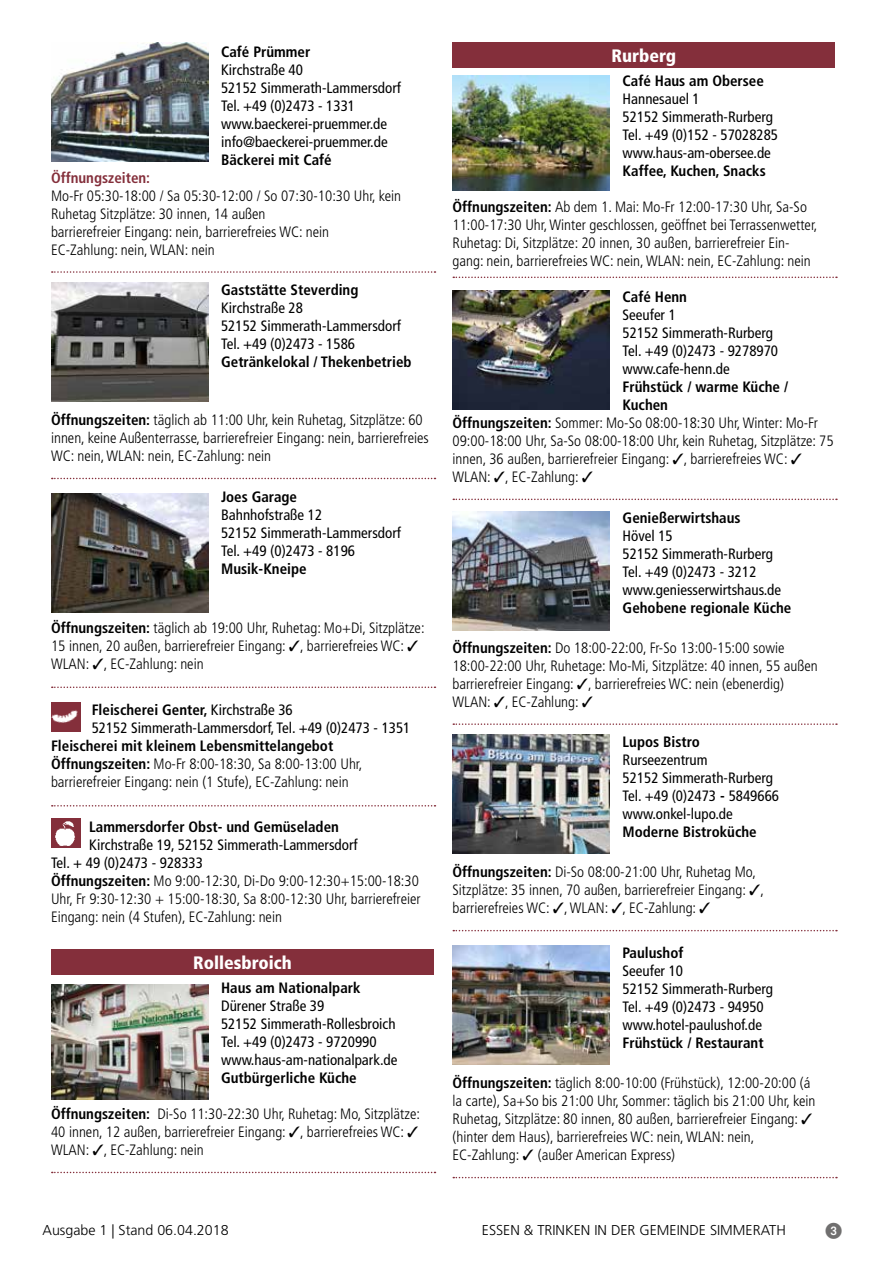
<style>
.page{position:relative;width:893px;height:1263px;background:#fff}
.page>*{position:absolute;margin:0;border:0;box-sizing:border-box;transform-origin:0 0}
.t1{font:900 condensed 18px "Frutiger LT Std";color:#fff}
.t2{font:300 condensed 15px/18px "Frutiger LT Std";color:#000}
.t3{font:condensed 15px/18px "Frutiger LT Std";color:#000}
.t4{font:700 condensed 15px "Frutiger LT Std";color:#000}
.t5{font:700 condensed 15px "Frutiger LT Std";color:#842f3b}
.t6{font:300 14.25px "Frutiger LT Std";color:#000}
.s1{font-weight:700}
.s2{font-weight:400}
</style>
<div class="page">
<img style="left:51px;top:43px;width:157px;height:119px">
<svg style="left:52px;top:271px;width:383px;height:2px"></svg>
<img style="left:51px;top:282px;width:157px;height:119px">
<svg style="left:52px;top:478px;width:383px;height:1px"></svg>
<img style="left:51px;top:493px;width:157px;height:119px">
<svg style="left:52px;top:686px;width:383px;height:2px"></svg>
<div style="left:51px;top:702px;width:30px;height:30px;background:#842f3b"></div>
<img style="left:51px;top:710px;width:27px;height:13px">
<svg style="left:52px;top:805px;width:383px;height:1px"></svg>
<img style="left:51px;top:818px;width:30px;height:30px">
<div style="left:51px;top:950px;width:383px;height:25px;background:#842f3b"></div>
<img style="left:51px;top:985px;width:157px;height:114px">
<svg style="left:52px;top:1172px;width:383px;height:1px"></svg>
<div style="left:452px;top:43px;width:383px;height:25px;background:#842f3b"></div>
<img style="left:452px;top:76px;width:158px;height:115px">
<svg style="left:453px;top:277px;width:384px;height:1px"></svg>
<img style="left:452px;top:290px;width:158px;height:119px">
<svg style="left:453px;top:499px;width:384px;height:1px"></svg>
<img style="left:452px;top:511px;width:158px;height:119px">
<svg style="left:453px;top:723px;width:384px;height:2px"></svg>
<img style="left:452px;top:734px;width:158px;height:120px">
<svg style="left:453px;top:930px;width:384px;height:1px"></svg>
<img style="left:452px;top:945px;width:158px;height:119px">
<svg style="left:453px;top:1177px;width:384px;height:1px"></svg>
<p class="t4" style="left:221px;top:43px;width:91px">Café Prümmer</p>
<p class="t3" style="left:221px;top:61px;width:181px">Kirchstraße 40<br>52152 Simmerath-Lammersdorf<br>Tel. +49 (0)2473 - 1331 www.baeckerei-pruemmer.de info@baeckerei-pruemmer.de</p>
<p class="t4" style="left:221px;top:151px;width:112px">Bäckerei mit Café</p>
<p class="t5" style="left:51px;top:169px;width:101px">Öffnungszeiten:</p>
<p class="t2" style="left:51px;top:187px;width:352px">Mo-Fr 05:30-18:00 / Sa 05:30-12:00 / So 07:30-10:30 Uhr, kein Ruhetag Sitzplätze: 30 innen, 14 außen<br>barrierefreier Eingang: nein, barrierefreies WC: nein<br>EC-Zahlung: nein, WLAN: nein</p>
<p class="t4" style="left:221px;top:281px;width:139px">Gaststätte Steverding</p>
<p class="t3" style="left:221px;top:299px;width:181px">Kirchstraße 28<br>52152 Simmerath-Lammersdorf<br>Tel. +49 (0)2473 - 1586</p>
<p class="t4" style="left:221px;top:353px;width:192px">Getränkelokal / Thekenbetrieb</p>
<p class="t2" style="left:51px;top:411px;width:379px"><span class="s1">Öffnungszeiten:</span> täglich ab 11:00 Uhr, kein Ruhetag, Sitzplätze: 60 innen, keine Außenterrasse, barrierefreier Eingang: nein, barrierefreies<br>WC: nein, WLAN: nein, EC-Zahlung: nein</p>
<p class="t4" style="left:221px;top:488px;width:77px">Joes Garage</p>
<p class="t3" style="left:221px;top:506px;width:181px">Bahnhofstraße 12<br>52152 Simmerath-Lammersdorf<br>Tel. +49 (0)2473 - 8196</p>
<p class="t4" style="left:221px;top:560px;width:87px">Musik-Kneipe</p>
<p class="t2" style="left:51px;top:618px;width:375px"><span class="s1">Öffnungszeiten:</span> täglich ab 19:00 Uhr, Ruhetag: Mo+Di, Sitzplätze:<br>15 innen, 20 außen, barrierefreier Eingang: ✓, barrierefreies WC: ✓<br>WLAN: ✓, EC-Zahlung: nein</p>
<p class="t3" style="left:92px;top:701px;width:320px"><span class="s1">Fleischerei Genter,</span> Kirchstraße 36<br>52152 Simmerath-Lammersdorf, Tel. +49 (0)2473 - 1351</p>
<p class="t2" style="left:51px;top:737px;width:313px"><span class="s1">Fleischerei mit kleinem Lebensmittelangebot<br>Öffnungszeiten:</span> Mo-Fr 8:00-18:30, Sa 8:00-13:00 Uhr, barrierefreier Eingang: nein (1 Stufe), EC-Zahlung: nein</p>
<p class="t4" style="left:89px;top:818px;width:251px">Lammersdorfer Obst- und Gemüseladen</p>
<p class="t2" style="left:51px;top:836px;width:371px;text-indent:38px"><span class="s2">Kirchstraße 19, 52152 Simmerath-Lammersdorf<br>Tel. + 49 (0)2473 - 928333<br></span><span class="s1">Öffnungszeiten:</span> Mo 9:00-12:30, Di-Do 9:00-12:30+15:00-18:30<br>Uhr, Fr 9:30-12:30 + 15:00-18:30, Sa 8:00-12:30 Uhr, barrierefreier Eingang: nein (4 Stufen), EC-Zahlung: nein</p>
<p class="t1" style="left:193px;top:952px;width:100px">Rollesbroich</p>
<p class="t4" style="left:221px;top:979px;width:141px">Haus am Nationalpark</p>
<p class="t3" style="left:221px;top:997px;width:178px">Dürener Straße 39<br>52152 Simmerath-Rollesbroich<br>Tel. +49 (0)2473 - 9720990 www.haus-am-nationalpark.de</p>
<p class="t4" style="left:221px;top:1069px;width:137px">Gutbürgerliche Küche</p>
<p class="t2" style="left:51px;top:1105px;width:370px;text-align:justify"><span class="s1">Öffnungszeiten:</span> Di-So 11:30-22:30 Uhr, Ruhetag: Mo, Sitzplätze:<br>40 innen, 12 außen, barrierefreier Eingang: ✓, barrierefreies WC: ✓ WLAN: ✓, EC-Zahlung: nein</p>
<p class="t1" style="left:611px;top:45px;width:66px">Rurberg</p>
<p class="t4" style="left:623px;top:72px;width:143px">Café Haus am Obersee</p>
<p class="t3" style="left:623px;top:90px;width:157px">Hannesauel 1<br>52152 Simmerath-Rurberg<br>Tel. +49 (0)152 - 57028285 www.haus-am-obersee.de</p>
<p class="t4" style="left:623px;top:162px;width:145px">Kaffee, Kuchen, Snacks</p>
<p class="t2" style="left:452px;top:198px;width:366px"><span class="s1">Öffnungszeiten:</span> Ab dem 1. Mai: Mo-Fr 12:00-17:30 Uhr, Sa-So 11:00-17:30 Uhr, Winter geschlossen, geöffnet bei Terrassenwetter, Ruhetag: Di, Sitzplätze: 20 innen, 30 außen, barrierefreier Ein&shy;gang: nein, barrierefreies WC: nein, WLAN: nein, EC-Zahlung: nein</p>
<p class="t4" style="left:623px;top:288px;width:66px">Café Henn</p>
<p class="t3" style="left:623px;top:306px;width:157px">Seeufer 1<br>52152 Simmerath-Rurberg<br>Tel. +49 (0)2473 - 9278970 www.cafe-henn.de</p>
<p class="t4" style="left:623px;top:378px;width:167px">Frühstück / warme Küche /</p>
<p class="t4" style="left:623px;top:396px;width:47px">Kuchen</p>
<p class="t2" style="left:452px;top:414px;width:367px"><span class="s1">Öffnungszeiten:</span> Sommer: Mo-So 08:00-18:30 Uhr, Winter: Mo-Fr</p>
<p class="t2" style="left:452px;top:432px;width:383px">09:00-18:00 Uhr, Sa-So 08:00-18:00 Uhr, kein Ruhetag, Sitzplätze: 75</p>
<p class="t2" style="left:452px;top:450px;width:351px">innen, 36 außen, barrierefreier Eingang: ✓, barrierefreies WC: ✓</p>
<p class="t2" style="left:452px;top:468px;width:142px">WLAN: ✓, EC-Zahlung: ✓</p>
<p class="t4" style="left:623px;top:509px;width:120px">Genießerwirtshaus</p>
<p class="t3" style="left:623px;top:527px;width:160px">Hövel 15<br>52152 Simmerath-Rurberg<br>Tel. +49 (0)2473 - 3212 www.geniesserwirtshaus.de</p>
<p class="t4" style="left:623px;top:599px;width:170px">Gehobene regionale Küche</p>
<p class="t2" style="left:452px;top:639px;width:367px"><span class="s1">Öffnungszeiten:</span> Do 18:00-22:00, Fr-So 13:00-15:00 sowie 18:00-22:00 Uhr, Ruhetage: Mo-Mi, Sitzplätze: 40 innen, 55 außen barrierefreier Eingang: ✓, barrierefreies WC: nein (ebenerdig)<br>WLAN: ✓, EC-Zahlung: ✓</p>
<p class="t4" style="left:623px;top:733px;width:79px">Lupos Bistro</p>
<p class="t3" style="left:623px;top:751px;width:158px">Rurseezentrum<br>52152 Simmerath-Rurberg<br>Tel. +49 (0)2473 <span class="s1">-</span> 5849666 www.onkel-lupo.de</p>
<p class="t4" style="left:623px;top:823px;width:136px">Moderne Bistroküche</p>
<p class="t2" style="left:452px;top:863px;width:313px"><span class="s1">Öffnungszeiten:</span> Di-So 08:00-21:00 Uhr, Ruhetag Mo,<br>Sitzplätze: 35 innen, 70 außen, barrierefreier Eingang: ✓, barrierefreies WC: ✓, WLAN: ✓, EC-Zahlung: ✓</p>
<p class="t4" style="left:623px;top:944px;width:62px">Paulushof</p>
<p class="t3" style="left:623px;top:962px;width:152px">Seeufer 10<br>52152 Simmerath-Rurberg<br>Tel. +49 (0)2473 - 94950 www.hotel-paulushof.de</p>
<p class="t4" style="left:623px;top:1034px;width:143px">Frühstück / Restaurant</p>
<p class="t2" style="left:452px;top:1074px;width:364px"><span class="s1">Öffnungszeiten:</span> täglich 8:00-10:00 (Frühstück), 12:00-20:00 (á la carte), Sa+So bis 21:00 Uhr, Sommer: täglich bis 21:00 Uhr, kein Ruhetag, Sitzplätze: 80 innen, 80 außen, barrierefreier Eingang: ✓ (hinter dem Haus), barrierefreies WC: nein, WLAN: nein, EC-Zahlung: ✓ (außer American Express)</p>
<p class="t6" style="left:43px;top:1222px;width:188px">Ausgabe 1 | Stand 06.04.2018</p>
<p class="t6" style="left:482px;top:1222px;width:305px">ESSEN &amp; TRINKEN IN DER GEMEINDE SIMMERATH</p>
</div>
